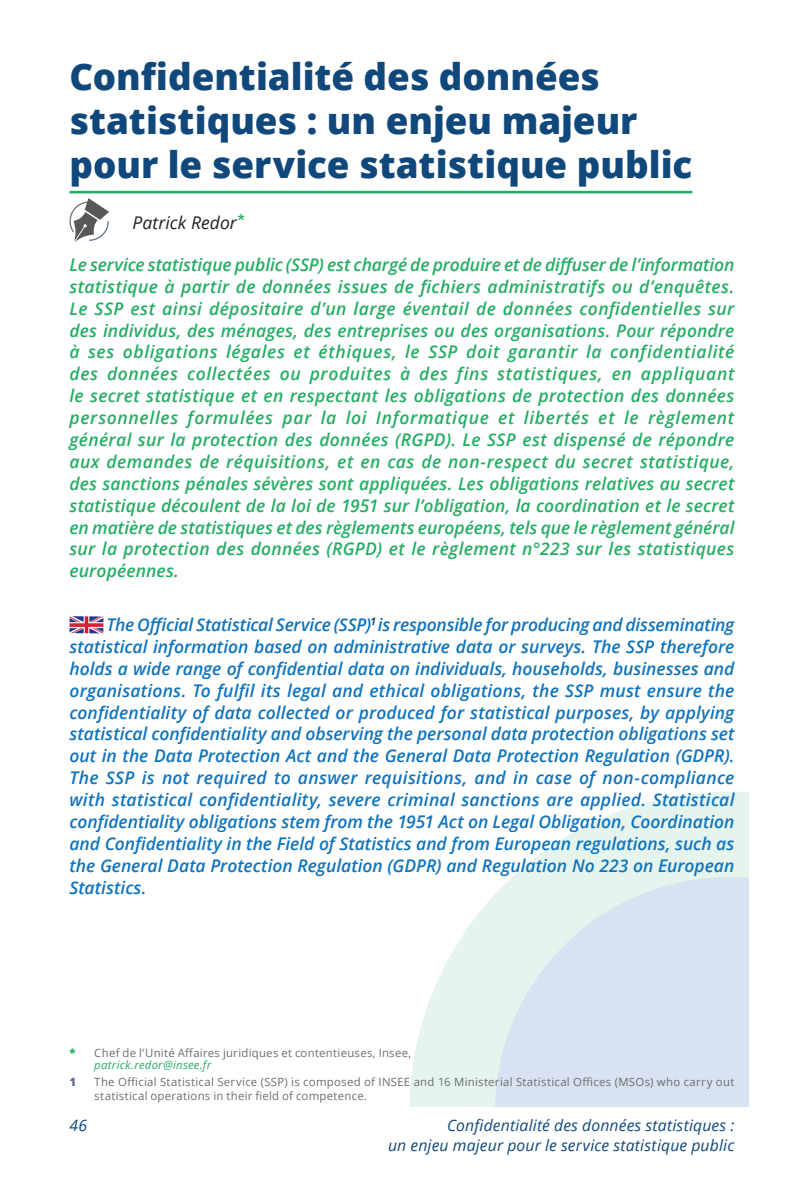
<style>
.page{position:relative;width:794px;height:1191px;background:#fff}
.page>*{position:absolute;margin:0;border:0;box-sizing:border-box;transform-origin:0 0}
.t1{font:800 36.75px/44.1px "Open Sans";color:#11487b}
.t2{font:italic 600 17.5px/21.9px "Open Sans";letter-spacing:.02em;color:#26ad65;text-align:justify}
.t3{font:italic 600 17.5px/21.9px "Open Sans";color:#1074bc;text-align:justify}
.t4{font:italic 17.5px "Open Sans";letter-spacing:.005em;color:#231f20}
.t5{font:italic 15.75px/20.1px "Open Sans";letter-spacing:.01em;color:#11487b;text-align:right}
.t6{font:11.38px/13.7px "Open Sans";letter-spacing:.025em;color:#6c6d70}
.t7{font:800 11.38px "Open Sans";color:#5b6c96}
.s1{font-family:"Arial";font-style:normal;font-size:21px;color:#26ad65}
.s2{font-weight:800;color:#26ad65}
.s3{font-style:italic;color:#26ad65}
</style>
<div class="page">
<svg style="left:410px;top:791px;width:338px;height:315px;fill:#e5f4ed"></svg>
<svg style="left:495px;top:877px;width:253px;height:229px;background:#dae5ef"></svg>
<hr style="left:69px;top:191px;width:623px;height:2px;background:#26ad65">
<img style="left:69px;top:616px;width:34px;height:17px">
<svg style="left:69px;top:198px;width:40px;height:44px"></svg>
<h1 class="t1" style="left:69px;top:53px;width:624px">Confidentialité des données statistiques : un enjeu majeur pour le service statistique public</h1>
<p class="t4" style="left:132px;top:211px;width:114px">Patrick Redor<span class="s1">*</span></p>
<p class="t2" style="left:69px;top:253px;width:666px">Le service statistique public (SSP) est chargé de produire et de diffuser de l’information statistique à partir de données issues de fichiers administratifs ou d’enquêtes.<br>Le SSP est ainsi dépositaire d’un large éventail de données confidentielles sur des individus, des ménages, des entreprises ou des organisations. Pour répondre à ses obligations légales et éthiques, le SSP doit garantir la confidentialité des données collectées ou produites à des fins statistiques, en appliquant le secret statistique et en respectant les obligations de protection des données personnelles formulées par la loi Informatique et libertés et le règlement général sur la protection des données (RGPD). Le SSP est dispensé de répondre aux demandes de réquisitions, et en cas de non-respect du secret statistique, des sanctions pénales sévères sont appliquées. Les obligations relatives au secret statistique découlent de la loi de 1951 sur l’obligation, la coordination et le secret en matière de statistiques et des règlements européens, tels que le règlement général sur la protection des données (RGPD) et le règlement n°223 sur les statistiques européennes.</p>
<p class="t3" style="left:69px;top:613px;width:666px;text-indent:37px">The Official Statistical Service (SSP)<sup>1</sup> is responsible for producing and disseminating statistical information based on administrative data or surveys. The SSP therefore holds a wide range of confidential data on individuals, households, businesses and organisations. To fulfil its legal and ethical obligations, the SSP must ensure the confidentiality of data collected or produced for statistical purposes, by applying statistical confidentiality and observing the personal data protection obligations set out in the Data Protection Act and the General Data Protection Regulation (GDPR).<br>The SSP is not required to answer requisitions, and in case of non-compliance with statistical confidentiality, severe criminal sanctions are applied. Statistical confidentiality obligations stem from the 1951 Act on Legal Obligation, Coordination and Confidentiality in the Field of Statistics and from European regulations, such as the General Data Protection Regulation (GDPR) and Regulation No 223 on European Statistics.</p>
<p class="t6" style="left:94px;top:1046px;width:318px;line-height:12.2px;text-indent:-25px"><span class="s2">*</span> Chef de l’Unité Affaires juridiques et contentieuses, Insee, <span class="s3">patrick.redor@insee.fr</span></p>
<p class="t7" style="left:69px;top:1073px;width:8px">1</p>
<p class="t6" style="left:94px;top:1074px;width:641px">The Official Statistical Service (SSP) is composed of INSEE and 16 Ministerial Statistical Offices (MSOs) who carry out statistical operations in their field of competence.</p>
<p class="t5" style="left:69px;top:1114px;width:19px">46</p>
<p class="t5" style="left:388px;top:1114px;width:348px">Confidentialité des données statistiques :<br>un enjeu majeur pour le service statistique public</p>
</div>
